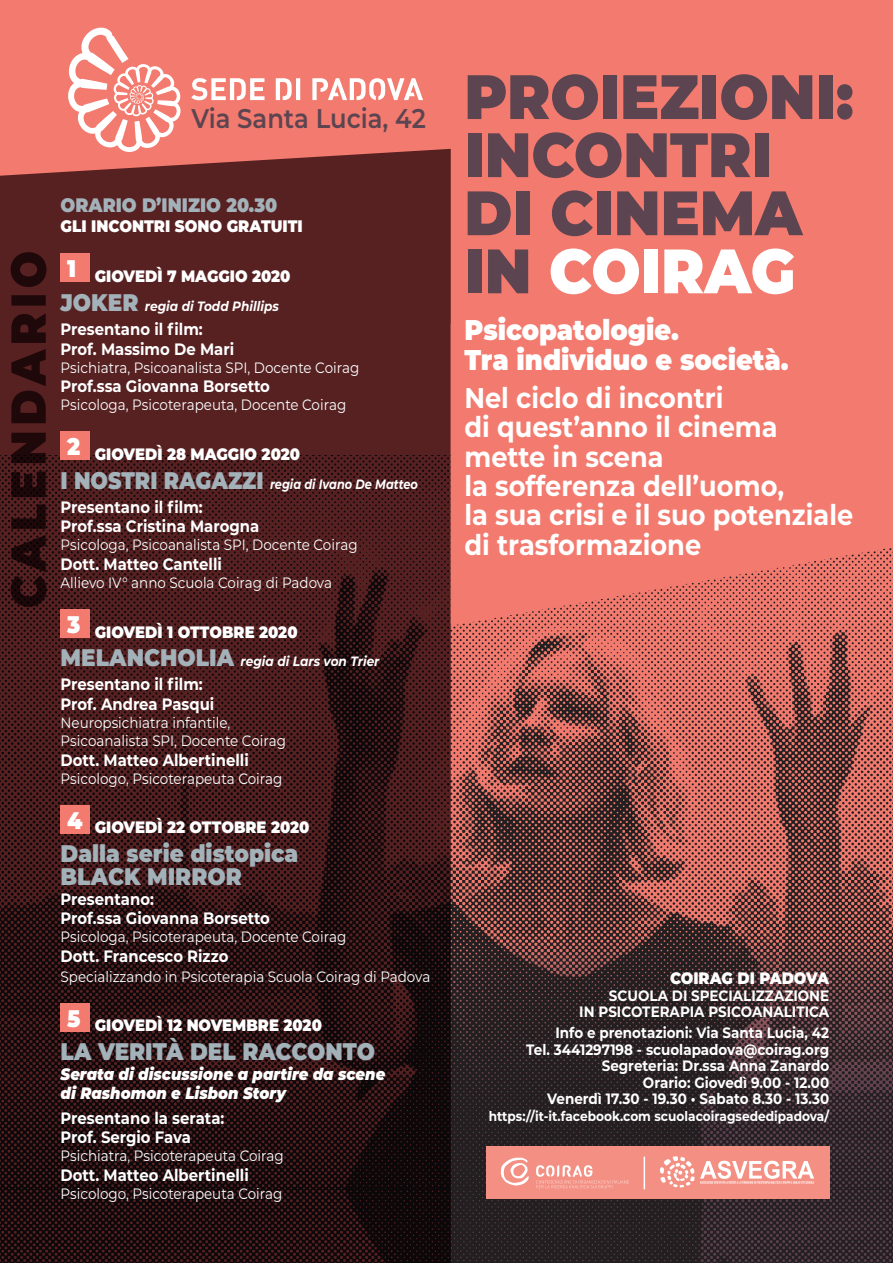
<style>
.page{position:relative;width:893px;height:1263px;background:#f37a6e}
.page>*{position:absolute;margin:0;border:0;box-sizing:border-box;transform-origin:0 0}
.t1{font:900 62.55px "Montserrat";color:#5c4551;scale:.93 1}
.t2{font:900 62.55px "Montserrat";color:#fff;scale:.93 1}
.t3{font:700 28.5px/29.4px "Montserrat";color:#fff;scale:.9 1}
.t4{font:900 28.5px "Montserrat";color:#fff;scale:.9 1}
.t5{font:600 27px "Montserrat";color:#5c4551;scale:.9 1}
.t6{font:900 24px/22.5px "Montserrat";color:#a3b1b9;scale:.9 1}
.t7{font:900 24px "Montserrat";color:#fff;scale:.9 1}
.t8{font:900 19.5px "Montserrat";color:#a3b1b9;scale:.9 1}
.t9{font:900 16.65px "Montserrat";color:#fff;scale:.9 1}
.t10{font:700 16.5px/19.8px "Montserrat";color:#fff;scale:.9 1}
.t11{font:900 16.5px "Montserrat";color:#fff;scale:.9 1}
.t12{font:italic 900 16.5px/19.5px "Montserrat";color:#fff;scale:.9 1}
.t13{font:15px/18px "Montserrat";color:#fff;scale:.9 1}
.t14{font:700 15px/16.5px "Montserrat";color:#fff;text-align:right;scale:.9 1}
.t15{font:italic 700 13.5px "Montserrat";color:#fff;scale:.9 1}
.t16{font:700 13.5px "Montserrat";color:#fff;scale:.9 1}
.t17{font:italic 700 13.5px "Montserrat";color:#fff;scale:.84 1}
.s1{font-weight:900;font-style:normal;font-size:24px;color:#a3b1b9}
.s2{color:#5c4551}
</style>
<div class="page">
<img style="left:451px;top:626px;width:442px;height:637px">
<svg style="left:68px;top:27px;width:113px;height:122px"></svg>
<svg style="left:0;top:149px;width:451px;height:1114px;background:#40191b"></svg>
<svg style="left:191px;top:78px;width:232px;height:22px"></svg>
<div style="left:61px;top:254px;width:29px;height:28px;background:#f37a6e"></div>
<div style="left:61px;top:432px;width:29px;height:28px;background:#f37a6e"></div>
<div style="left:61px;top:609px;width:29px;height:29px;background:#f37a6e"></div>
<div style="left:61px;top:805px;width:29px;height:28px;background:#f37a6e"></div>
<div style="left:61px;top:1003px;width:29px;height:28px;background:#f37a6e"></div>
<svg style="left:11px;top:252px;width:35px;height:355px;background:#331113"></svg>
<div style="left:486px;top:1147px;width:343px;height:52px;background:#f49083"></div>
<svg style="left:451px;top:548px;width:442px;height:78px"></svg>
<svg style="left:501px;top:1157px;width:28px;height:28px"></svg>
<svg style="left:536px;top:1165px;width:93px;height:23px"></svg>
<img style="left:660px;top:1156px;width:35px;height:32px">
<svg style="left:700px;top:1161px;width:114px;height:23px"></svg>
<hr style="left:644px;top:1156px;width:1px;height:33px;background:#fff">
<p class="t5" style="left:191px;top:99px;width:262px">Via Santa Lucia, 42</p>
<p class="t8" style="left:61px;top:191px;width:242px">ORARIO D’INIZIO 20.30</p>
<p class="t9" style="left:61px;top:214px;width:271px">GLI INCONTRI SONO GRATUITI</p>
<p class="t7" style="left:67px;top:251px;width:12px">1</p>
<p class="t11" style="left:95px;top:264px;width:219px">GIOVEDÌ 7 MAGGIO 2020</p>
<p class="t15" style="left:61px;top:296px;width:244px"><span class="s1">JOKER</span> regia di Todd Phillips</p>
<p class="t10" style="left:61px;top:318px;width:160px">Presentano il film:</p>
<p class="t10" style="left:61px;top:338px;width:194px">Prof. Massimo De Mari</p>
<p class="t13" style="left:61px;top:358px;width:333px">Psichiatra, Psicoanalista SPI, Docente Coirag</p>
<p class="t10" style="left:61px;top:376px;width:234px">Prof.ssa Giovanna Borsetto</p>
<p class="t13" style="left:61px;top:396px;width:319px">Psicologa, Psicoterapeuta, Docente Coirag</p>
<p class="t7" style="left:67px;top:428px;width:16px">2</p>
<p class="t11" style="left:95px;top:441px;width:230px">GIOVEDÌ 28 MAGGIO 2020</p>
<p class="t17" style="left:61px;top:474px;width:427px"><span class="s1">I NOSTRI RAGAZZI</span> regia di Ivano De Matteo</p>
<p class="t10" style="left:61px;top:496px;width:222px">Presentano il film:<br>Prof.ssa Cristina Marogna</p>
<p class="t13" style="left:61px;top:536px;width:332px">Psicologa, Psicoanalista SPI, Docente Coirag</p>
<p class="t10" style="left:61px;top:554px;width:181px">Dott. Matteo Cantelli</p>
<p class="t13" style="left:61px;top:573px;width:303px">Allievo IV° anno Scuola Coirag di Padova</p>
<p class="t7" style="left:67px;top:606px;width:16px">3</p>
<p class="t11" style="left:95px;top:619px;width:227px">GIOVEDÌ 1 OTTOBRE 2020</p>
<p class="t15" style="left:61px;top:652px;width:356px"><span class="s1">MELANCHOLIA</span> regia di Lars von Trier</p>
<p class="t10" style="left:61px;top:674px;width:172px">Presentano il film:<br>Prof. Andrea Pasqui</p>
<p class="t13" style="left:61px;top:713px;width:252px">Neuropsichiatra infantile,<br>Psicoanalista SPI, Docente Coirag</p>
<p class="t10" style="left:61px;top:749px;width:211px">Dott. Matteo Albertinelli</p>
<p class="t13" style="left:61px;top:769px;width:248px">Psicologo, Psicoterapeuta Coirag</p>
<p class="t7" style="left:67px;top:802px;width:19px">4</p>
<p class="t11" style="left:95px;top:815px;width:240px">GIOVEDÌ 22 OTTOBRE 2020</p>
<p class="t6" style="left:61px;top:841px;width:266px">Dalla serie distopica<br>BLACK MIRROR</p>
<p class="t10" style="left:61px;top:888px;width:234px">Presentano:<br>Prof.ssa Giovanna Borsetto</p>
<p class="t13" style="left:61px;top:927px;width:319px">Psicologa, Psicoterapeuta, Docente Coirag</p>
<p class="t10" style="left:61px;top:945px;width:188px">Dott. Francesco Rizzo</p>
<p class="t13" style="left:61px;top:967px;width:412px">Specializzando in Psicoterapia Scuola Coirag di Padova</p>
<p class="t7" style="left:67px;top:1000px;width:16px">5</p>
<p class="t11" style="left:95px;top:1013px;width:254px">GIOVEDÌ 12 NOVEMBRE 2020</p>
<p class="t6" style="left:61px;top:1039px;width:351px">LA VERITÀ DEL RACCONTO</p>
<p class="t12" style="left:61px;top:1063px;width:362px">Serata di discussione a partire da scene di Rashomon e Lisbon Story</p>
<p class="t10" style="left:61px;top:1107px;width:184px">Presentano la serata:<br>Prof. Sergio Fava</p>
<p class="t13" style="left:61px;top:1146px;width:250px">Psichiatra, Psicoterapeuta Coirag</p>
<p class="t10" style="left:61px;top:1164px;width:211px">Dott. Matteo Albertinelli</p>
<p class="t13" style="left:61px;top:1184px;width:248px">Psicologo, Psicoterapeuta Coirag</p>
<p class="t1" style="left:464px;top:50px;width:420px">PROIEZIONI:</p>
<p class="t1" style="left:464px;top:108px;width:332px">INCONTRI</p>
<p class="t1" style="left:464px;top:166px;width:365px">DI CINEMA</p>
<p class="t2" style="left:464px;top:224px;width:357px"><span class="s2">IN</span> COIRAG</p>
<p class="t4" style="left:464px;top:309px;width:240px">Psicopatologie.</p>
<p class="t4" style="left:464px;top:338px;width:362px">Tra individuo e società.</p>
<p class="t3" style="left:464px;top:381px;width:434px">Nel ciclo di incontri<br>di quest’anno il cinema mette in scena<br>la sofferenza dell’uomo,<br>la sua crisi e il suo potenziale di trasformazione</p>
<p class="t11" style="left:670px;top:966px;width:178px">COIRAG DI PADOVA</p>
<p class="t14" style="left:609px;top:987px;width:246px">SCUOLA DI SPECIALIZZAZIONE</p>
<p class="t14" style="left:579px;top:1003px;width:279px">IN PSICOTERAPIA PSICOANALITICA</p>
<p class="t14" style="left:555px;top:1024px;width:306px">Info e prenotazioni: Via Santa Lucia, 42</p>
<p class="t14" style="left:526px;top:1040px;width:338px">Tel. 3441297198 - scuolapadova@coirag.org</p>
<p class="t14" style="left:602px;top:1057px;width:254px">Segreteria: Dr.ssa Anna Zanardo</p>
<p class="t14" style="left:547px;top:1073px;width:315px">Orario: Giovedì 9.00 - 12.00<br>Venerdì 17.30 - 19.30 • Sabato 8.30 - 13.30</p>
<p class="t16" style="left:489px;top:1106px;width:380px">https://it-it.facebook.com scuolacoiragsededipadova/</p>
</div>
